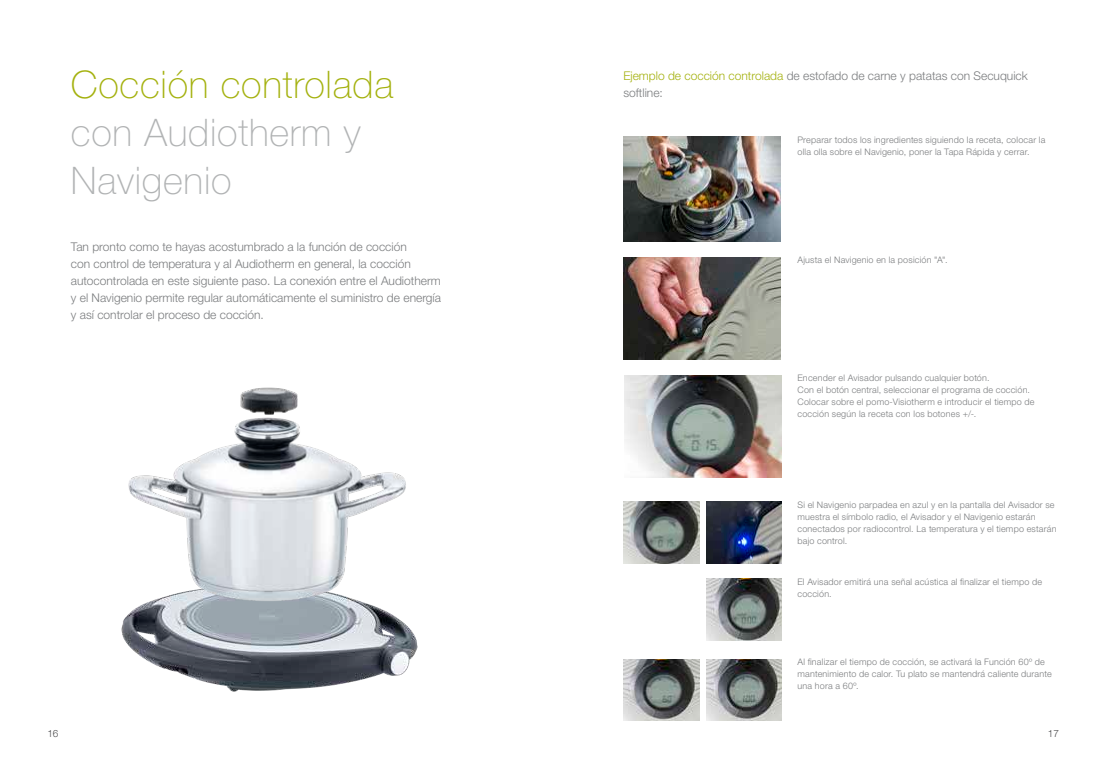
<style>
.page{position:relative;width:1106px;height:766px;background:#fff}
.page>*{position:absolute;margin:0;border:0;box-sizing:border-box;transform-origin:0 0}
.t1{font:100 38px/48px "Helvetica Neue LTW1 G";letter-spacing:.02em;color:#b1b3b4}
.t2{font:100 38px "Helvetica Neue LTW1 G";letter-spacing:.02em;color:#a4b10e}
.t3{font:300 12px/17px "Helvetica Neue LTW1 G";color:#7a7c7e}
.t4{font:300 10px "Helvetica Neue LTW1 G";color:#4b4b4d}
.t5{font:300 9px/12px "Helvetica Neue LTW1 G";letter-spacing:.02em;color:#7a7c7e}
.s1{color:#a4b10e}
</style>
<div class="page">
<img style="left:706px;top:502px;width:75px;height:61px">
<img style="left:121px;top:617px;width:297px;height:75px">
<img style="left:126px;top:442px;width:280px;height:175px">
<img style="left:234px;top:387px;width:66px;height:55px">
<img style="left:623px;top:137px;width:157px;height:105px">
<img style="left:623px;top:257px;width:157px;height:102px">
<img style="left:624px;top:375px;width:157px;height:102px">
<img style="left:624px;top:502px;width:75px;height:61px">
<img style="left:624px;top:659px;width:75px;height:61px">
<img style="left:706px;top:578px;width:75px;height:62px">
<img style="left:706px;top:659px;width:75px;height:61px">
<h1 class="t2" style="left:71px;top:62px;width:324px">Cocción controlada</h1>
<h1 class="t1" style="left:71px;top:109px;width:291px">con Audiotherm y<br>Navigenio</h1>
<p class="t3" style="left:71px;top:238px;width:372px">Tan pronto como te hayas acostumbrado a la función de cocción<br>con control de temperatura y al Audiotherm en general, la cocción autocontrolada en este siguiente paso. La conexión entre el Audiotherm y el Navigenio permite regular automáticamente el suministro de energía y así controlar el proceso de cocción.</p>
<h2 class="t3" style="left:623px;top:67px;width:406px"><span class="s1">Ejemplo de cocción controlada</span> de estofado de carne y patatas con Secuquick softline:</h2>
<p class="t5" style="left:797px;top:134px;width:249px">Preparar todos los ingredientes siguiendo la receta, colocar la olla olla sobre el Navigenio, poner la Tapa Rápida y cerrar.</p>
<p class="t5" style="left:797px;top:254px;width:151px">Ajusta el Navigenio en la posición "A".</p>
<p class="t5" style="left:797px;top:371px;width:238px">Encender el Avisador pulsando cualquier botón.<br>Con el botón central, seleccionar el programa de cocción.<br>Colocar sobre el pomo-Visiotherm e introducir el tiempo de cocción según la receta con los botones +/-.</p>
<p class="t5" style="left:797px;top:499px;width:260px">Si el Navigenio parpadea en azul y en la pantalla del Avisador se muestra el símbolo radio, el Avisador y el Navigenio estarán conectados por radiocontrol. La temperatura y el tiempo estarán bajo control.</p>
<p class="t5" style="left:797px;top:575px;width:246px">El Avisador emitirá una señal acústica al finalizar el tiempo de cocción.</p>
<p class="t5" style="left:797px;top:656px;width:256px">Al finalizar el tiempo de cocción, se activará la Función 60º de mantenimiento de calor. Tu plato se mantendrá caliente durante una hora a 60º.</p>
<p class="t4" style="left:47px;top:727px;width:13px">16</p>
<p class="t4" style="left:1047px;top:727px;width:13px">17</p>
</div>
